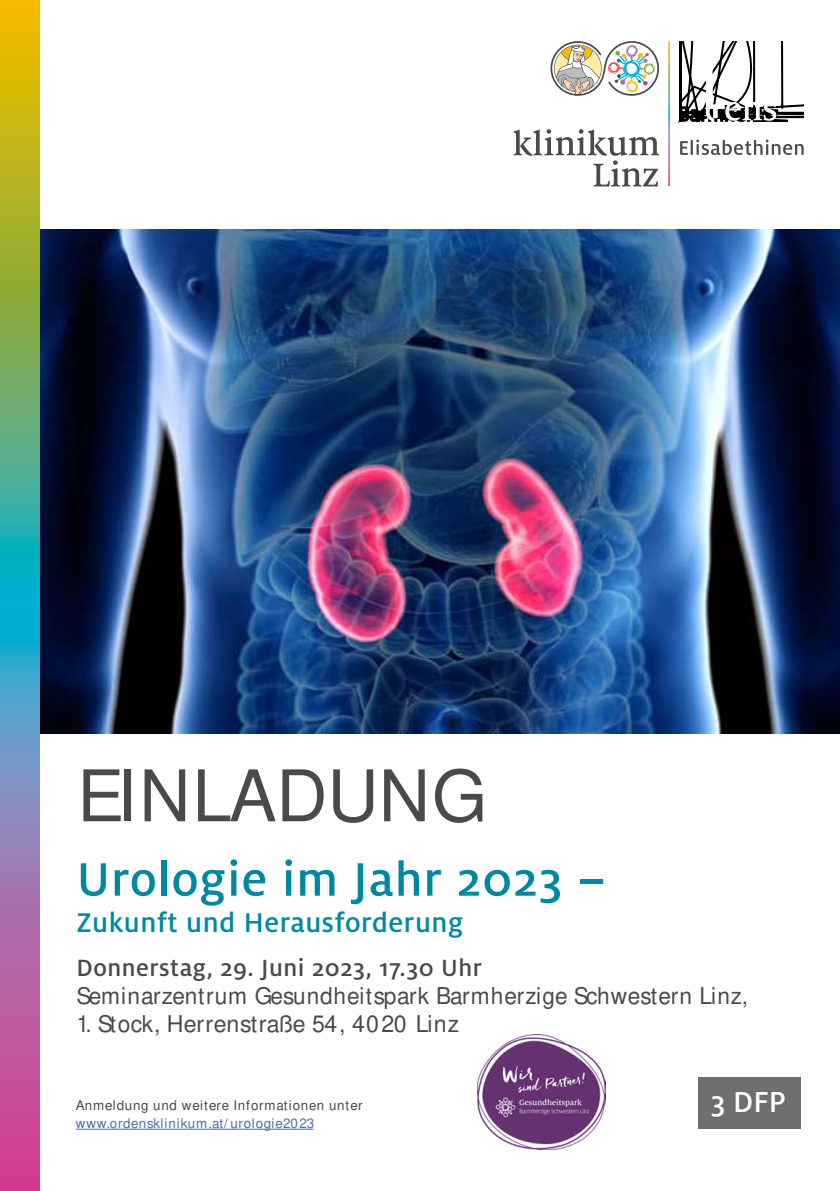
<style>
.page{position:relative;width:840px;height:1191px;background:#fff}
.page>*{position:absolute;margin:0;border:0;box-sizing:border-box;transform-origin:0 0}
.t1{font:300 71.2px "Milo OT";color:#4a4a49}
.t2{font:500 52px "Milo OT";letter-spacing:.02em;color:#0088a3}
.t3{font:500 32px "Milo OT";color:#fff}
.t4{font:500 30px "Milo OT";letter-spacing:.02em;color:#0088a3}
.t5{font:500 26px "Milo OT";letter-spacing:.02em;color:#4a4a49}
.t6{font:300 23.2px "Milo OT";letter-spacing:.03em;color:#4a4a49}
.t7{font:300 13.4px "Milo OT";letter-spacing:.06em;color:#4a4a49}
.t8{font:300 13.4px "Milo OT";letter-spacing:.055em;color:#4a6eaa}
</style>
<div class="page">
<img style="left:40px;top:230px;width:799px;height:503px">
<svg style="left:0;top:0;width:40px;height:1191px;background:#8b9480"></svg>
<svg style="left:513px;top:41px;width:290px;height:146px"></svg>
<hr style="left:76px;top:1128px;width:237px;height:1px;background:#4a6eaa">
<img style="left:477px;top:1034px;width:128px;height:115px">
<div style="left:697px;top:1077px;width:102px;height:51px;background:#706f6f"></div>
<h1 class="t1" style="left:77px;top:756px;width:411px">EINLADUNG</h1>
<h2 class="t2" style="left:77px;top:854px;width:529px">Urologie im Jahr 2023 –</h2>
<p class="t4" style="left:77px;top:907px;width:388px">Zukunft und Herausforderung</p>
<p class="t5" style="left:77px;top:954px;width:406px">Donnerstag, 29. Juni 2023, 17.30 Uhr</p>
<p class="t6" style="left:77px;top:982px;width:672px">Seminarzentrum Gesundheitspark Barmherzige Schwestern Linz,</p>
<p class="t6" style="left:77px;top:1010px;width:384px">1. Stock, Herrenstraße 54, 4020 Linz</p>
<p class="t7" style="left:76px;top:1097px;width:288px">Anmeldung und weitere Informationen unter</p>
<p class="t8" style="left:76px;top:1115px;width:240px">www.ordensklinikum.at/ urologie2023</p>
<h3 class="t3" style="left:710px;top:1085px;width:77px">3 DFP</h3>
</div>
